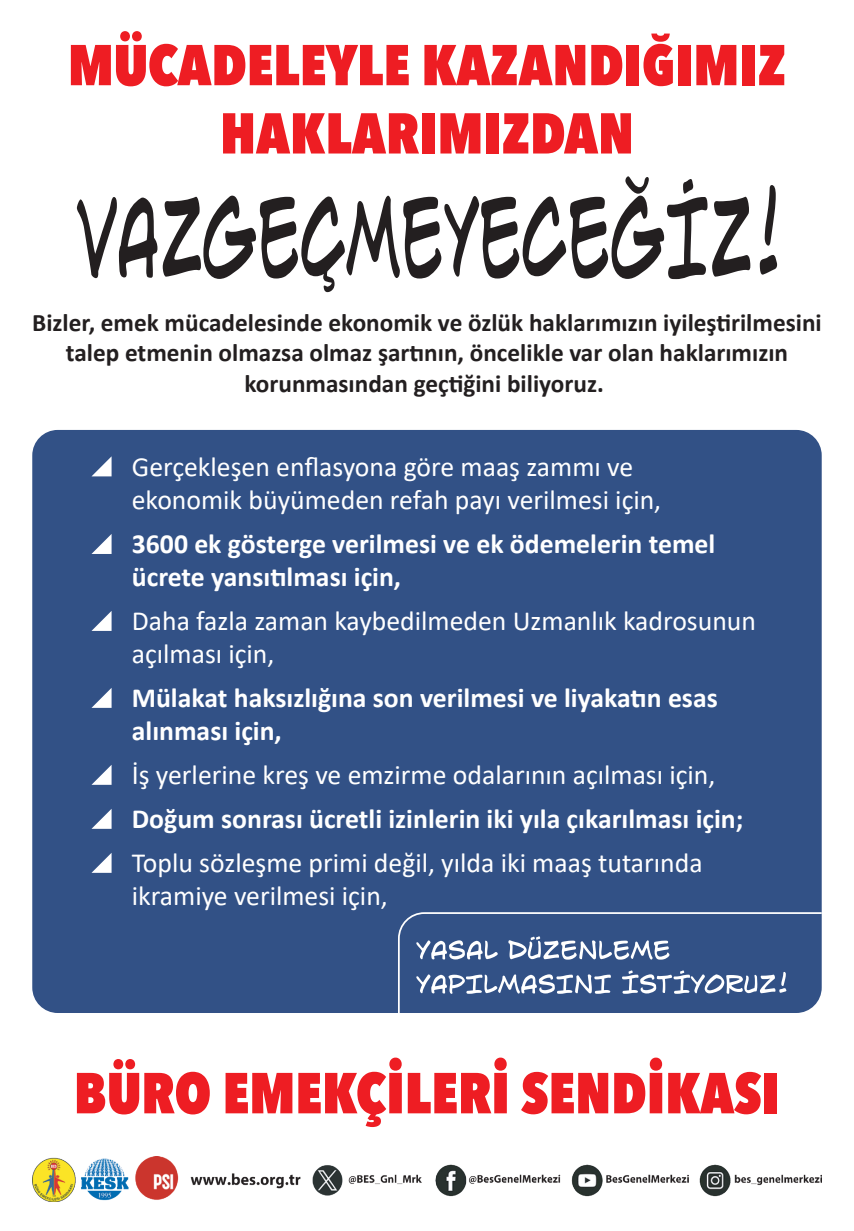
<style>
.page{position:relative;width:854px;height:1231px;background:#fff}
.page>*{position:absolute;margin:0;border:0;box-sizing:border-box;transform-origin:0 0}
.t1{font:800 56.88px/68.2px "Avenir Next Condensed";color:#ee1d23;text-align:center}
.t2{font:27.74px/33.2px "Calibri";color:#fff}
.t3{font:700 27.74px/33.2px "Calibri";color:#fff}
.t4{font:700 25.2px/30.3px "Calibri";color:#231f20;text-align:center}
</style>
<div class="page">
<svg style="left:77px;top:197px;width:80px;height:81px"></svg>
<svg style="left:163px;top:176px;width:587px;height:116px"></svg>
<svg style="left:759px;top:185px;width:17px;height:89px"></svg>
<img style="left:32px;top:1156px;width:789px;height:44px">
<div style="left:32px;top:430px;width:789px;height:582px;background:#325186;border-radius:25px"></div>
<svg style="left:398px;top:912px;width:423px;height:100px"></svg>
<svg style="left:92px;top:457px;width:19px;height:19px"></svg>
<svg style="left:91px;top:534px;width:20px;height:20px"></svg>
<svg style="left:91px;top:611px;width:20px;height:20px"></svg>
<svg style="left:92px;top:688px;width:19px;height:19px"></svg>
<svg style="left:92px;top:765px;width:19px;height:19px"></svg>
<svg style="left:92px;top:809px;width:19px;height:19px"></svg>
<svg style="left:92px;top:853px;width:19px;height:19px"></svg>
<svg style="left:77px;top:1059px;width:133px;height:55px"></svg>
<svg style="left:225px;top:1072px;width:67px;height:41px;background:#f14c51"></svg>
<svg style="left:298px;top:1057px;width:103px;height:69px"></svg>
<svg style="left:407px;top:1057px;width:99px;height:56px"></svg>
<svg style="left:521px;top:1071px;width:87px;height:43px"></svg>
<svg style="left:614px;top:1057px;width:48px;height:56px"></svg>
<svg style="left:668px;top:1071px;width:93px;height:43px"></svg>
<div style="left:764px;top:1072px;width:12px;height:41px;background:#ee1d23"></div>
<h1 class="t1" style="left:68px;top:30px;width:719px">MÜCADELEYLE KAZANDIĞIMIZ<br>HAKLARIMIZDAN</h1>
<p class="t4" style="left:32px;top:307px;width:790px">Bizler, emek mücadelesinde ekonomik ve özlük haklarımızın iyileştirilmesini talep etmenin olmazsa olmaz şartının, öncelikle var olan haklarımızın korunmasından geçtiğini biliyoruz.</p>
<p class="t2" style="left:132px;top:449px;width:530px">Gerçekleşen enflasyona göre maaş zammı ve ekonomik büyümeden refah payı verilmesi için,</p>
<p class="t3" style="left:132px;top:526px;width:585px">3600 ek gösterge verilmesi ve ek ödemelerin temel ücrete yansıtılması için,</p>
<p class="t2" style="left:132px;top:603px;width:625px">Daha fazla zaman kaybedilmeden Uzmanlık kadrosunun açılması için,</p>
<p class="t3" style="left:132px;top:680px;width:587px">Mülakat haksızlığına son verilmesi ve liyakatın esas alınması için,</p>
<p class="t2" style="left:132px;top:757px;width:584px">İş yerlerine kreş ve emzirme odalarının açılması için,</p>
<p class="t3" style="left:132px;top:801px;width:613px">Doğum sonrası ücretli izinlerin iki yıla çıkarılması için;</p>
<p class="t2" style="left:132px;top:844px;width:572px">Toplu sözleşme primi değil, yılda iki maaş tutarında ikramiye verilmesi için,</p>
</div>
